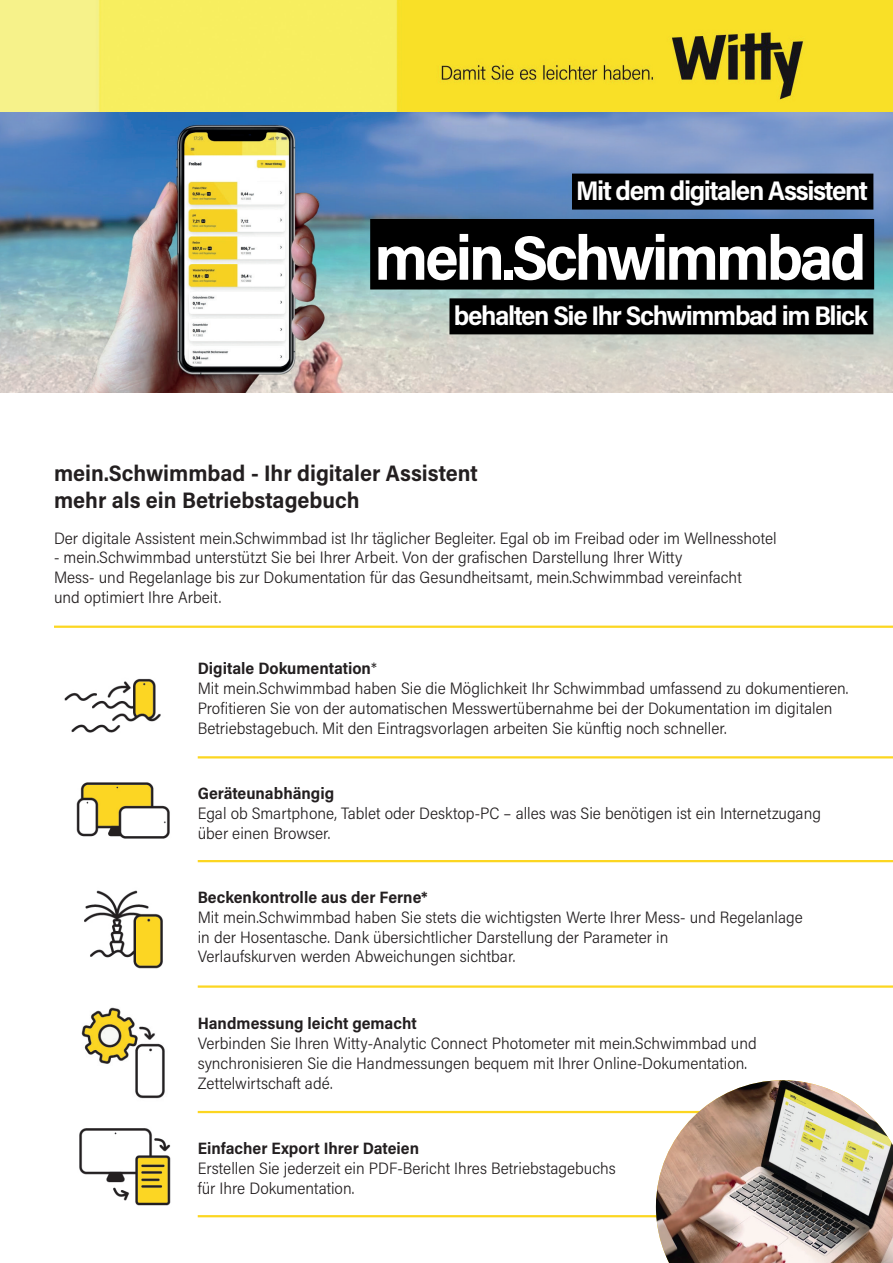
<style>
.page{position:relative;width:893px;height:1263px;background:#fff}
.page>*{position:absolute;margin:0;border:0;box-sizing:border-box;transform-origin:0 0}
.Deckblatt_1{font:700 63px "Acumin Pro Semi Cond";letter-spacing:-.05em;color:#fff}
.Deckblatt_2{font:700 27px "Acumin Pro Semi Cond";letter-spacing:-.05em;color:#fff}
.t1{font:700 22.5px/27px "Acumin Pro Semi Cond";color:#231f20}
.t2{font:300 16.5px/19.8px "Acumin Pro Semi Cond";color:#231f20}
.t3{font:700 16.5px "Acumin Pro Semi Cond";color:#231f20}
.s1{font-weight:300}
</style>
<div class="page">
<img style="left:0;top:0;width:893px;height:392px">
<div style="left:572px;top:174px;width:301px;height:36px;background:#000"></div>
<div style="left:370px;top:219px;width:504px;height:70px;background:#000"></div>
<div style="left:449px;top:298px;width:424px;height:36px;background:#000"></div>
<hr style="left:198px;top:756px;width:695px;height:2px;background:#fcd621">
<hr style="left:198px;top:860px;width:695px;height:2px;background:#fcd621">
<img style="left:64px;top:678px;width:97px;height:55px">
<img style="left:76px;top:782px;width:94px;height:57px">
<img style="left:84px;top:890px;width:79px;height:79px">
<img style="left:81px;top:1007px;width:84px;height:92px">
<img style="left:79px;top:1128px;width:92px;height:78px">
<hr style="left:198px;top:985px;width:695px;height:3px;background:#fcd621">
<hr style="left:198px;top:1111px;width:650px;height:2px;background:#fcd621">
<hr style="left:198px;top:1215px;width:695px;height:2px;background:#fcd621">
<hr style="left:54px;top:626px;width:839px;height:2px;background:#fcd621">
<img style="left:656px;top:1080px;width:237px;height:183px">
<p class="Deckblatt_2" style="left:576px;top:171px;width:293px">Mit dem digitalen Assistent</p>
<p class="Deckblatt_1" style="left:374px;top:213px;width:494px">mein.Schwimmbad</p>
<p class="Deckblatt_2" style="left:454px;top:296px;width:416px">behalten Sie Ihr Schwimmbad im Blick</p>
<p class="t1" style="left:54px;top:458px;width:425px">mein.Schwimmbad - Ihr digitaler Assistent mehr als ein Betriebstagebuch</p>
<p class="t2" style="left:54px;top:527px;width:724px">Der digitale Assistent mein.Schwimmbad ist Ihr täglicher Begleiter. Egal ob im Freibad oder im Wellnesshotel</p>
<p class="t2" style="left:54px;top:547px;width:689px">- mein.Schwimmbad unterstützt Sie bei Ihrer Arbeit. Von der grafischen Darstellung Ihrer Witty<br>Mess- und Regelanlage bis zur Dokumentation für das Gesundheitsamt, mein.Schwimmbad vereinfacht und optimiert Ihre Arbeit.</p>
<p class="t3" style="left:198px;top:657px;width:181px">Digitale Dokumentation<span class="s1">*</span></p>
<p class="t2" style="left:198px;top:678px;width:652px">Mit mein.Schwimmbad haben Sie die Möglichkeit Ihr Schwimmbad umfassend zu dokumentieren.<br>Profitieren Sie von der automatischen Messwertübernahme bei der Dokumentation im digitalen<br>Betriebstagebuch. Mit den Eintragsvorlagen arbeiten Sie künftig noch schneller.</p>
<p class="t3" style="left:198px;top:782px;width:138px">Geräteunabhängig</p>
<p class="t2" style="left:198px;top:803px;width:625px">Egal ob Smartphone, Tablet oder Desktop-PC – alles was Sie benötigen ist ein Internetzugang über einen Browser.</p>
<p class="t3" style="left:198px;top:886px;width:231px">Beckenkontrolle aus der Ferne*</p>
<p class="t2" style="left:198px;top:906px;width:607px">Mit mein.Schwimmbad haben Sie stets die wichtigsten Werte Ihrer Mess- und Regelanlage in der Hosentasche. Dank übersichtlicher Darstellung der Parameter in<br>Verlaufskurven werden Abweichungen sichtbar.</p>
<p class="t3" style="left:198px;top:1012px;width:221px">Handmessung leicht gemacht</p>
<p class="t2" style="left:198px;top:1033px;width:561px">Verbinden Sie Ihren Witty-Analytic Connect Photometer mit mein.Schwimmbad und synchronisieren Sie die Handmessungen bequem mit Ihrer Online-Dokumentation.<br>Zettelwirtschaft adé.</p>
<p class="t3" style="left:198px;top:1137px;width:223px">Einfacher Export Ihrer Dateien</p>
<p class="t2" style="left:198px;top:1158px;width:420px">Erstellen Sie jederzeit ein PDF-Bericht Ihres Betriebstagebuchs für Ihre Dokumentation.</p>
</div>
